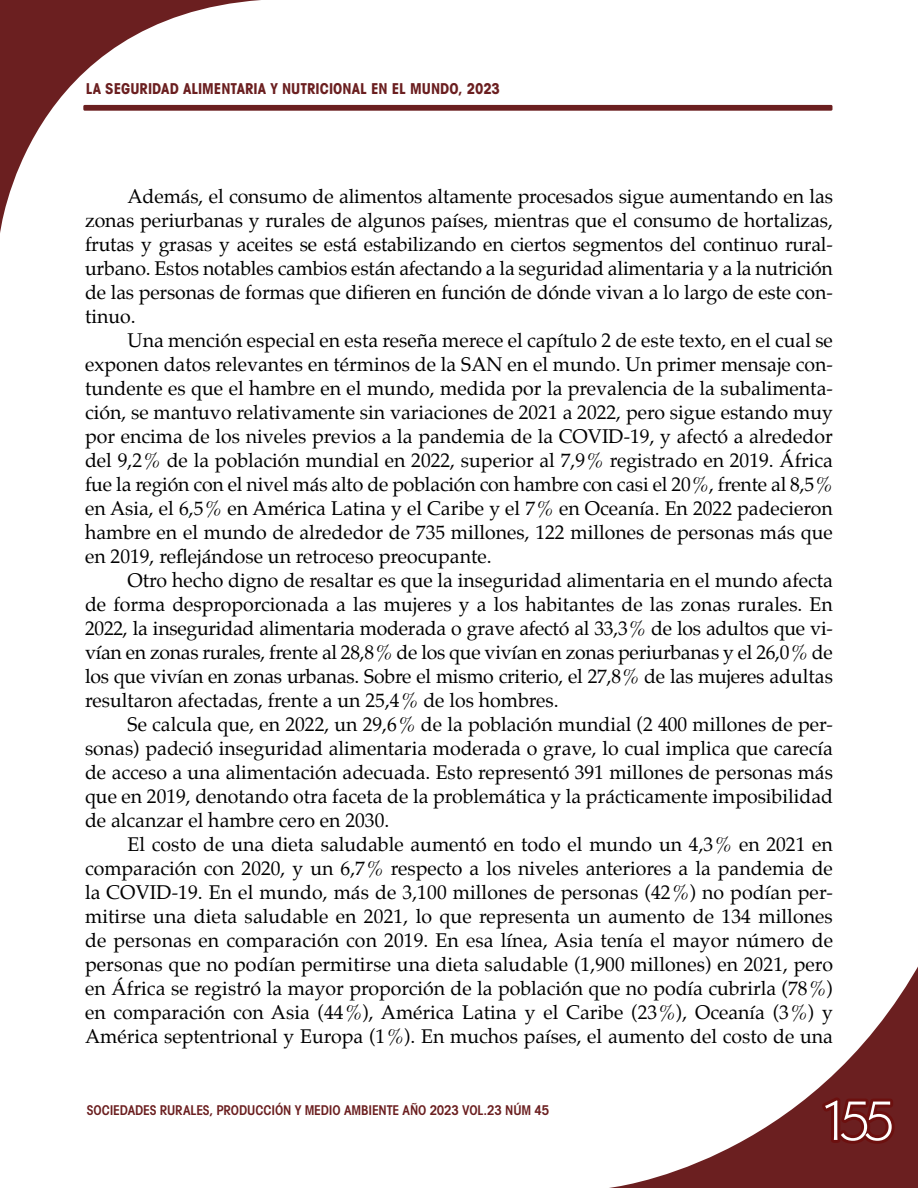
<style>
.page{position:relative;width:918px;height:1188px;background:#fff}
.page>*{position:absolute;margin:0;border:0;box-sizing:border-box;transform-origin:0 0}
.t1{font:60px "Martin Got URWT Ligh";color:#fff}
.t2{font:19.5px/24px "Palatino";color:#000;text-align:justify}
.t3{font:700 condensed 15px "Avant Garde";color:#6b1f20}
.t4{font:13.5px "Avant Garde Cond Demi SC850";letter-spacing:-.01em;color:#6b1f20}
</style>
<div class="page">
<div style="left:83px;top:105px;width:749px;height:6px;background:#6b1f20;border-radius:2px"></div>
<svg style="left:0;top:0;width:262px;height:233px"></svg>
<svg style="left:609px;top:966px;width:309px;height:222px"></svg>
<svg style="left:817px;top:1093px;width:82px;height:54px;background:#6b1717"></svg>
<p class="t3" style="left:86px;top:79px;width:63px">LA SEGURIDAD</p>
<p class="t3" style="left:183px;top:79px;width:40px">ALIMENTARIA</p>
<p class="t3" style="left:270px;top:79px;width:39px">Y NUTRICIONAL</p>
<p class="t3" style="left:371px;top:79px;width:130px">EN EL MUNDO, 2023</p>
<p class="t2" style="left:85px;top:184px;width:750px;text-indent:43px">Además, el consumo de alimentos altamente procesados sigue aumentando en las zonas periurbanas y rurales de algunos países, mientras que el consumo de hortalizas, frutas y grasas y aceites se está estabilizando en ciertos segmentos del continuo rural&shy;urbano. Estos notables cambios están afectando a la seguridad alimentaria y a la nutrición de las personas de formas que difieren en función de dónde vivan a lo largo de este con&shy;tinuo.</p>
<p class="t2" style="left:85px;top:328px;width:749px;text-indent:43px">Una mención especial en esta reseña merece el capítulo 2 de este texto, en el cual se exponen datos relevantes en términos de la SAN en el mundo. Un primer mensaje con&shy;tundente es que el hambre en el mundo, medida por la prevalencia de la subalimenta&shy;ción, se mantuvo relativamente sin variaciones de 2021 a 2022, pero sigue estando muy por encima de los niveles previos a la pandemia de la COVID-19, y afectó a alrededor del 9,2% de la población mundial en 2022, superior al 7,9% registrado en 2019. África fue la región con el nivel más alto de población con hambre con casi el 20%, frente al 8,5% en Asia, el 6,5% en América Latina y el Caribe y el 7% en Oceanía. En 2022 padecieron hambre en el mundo de alrededor de 735 millones, 122 millones de personas más que en 2019, reflejándose un retroceso preocupante.</p>
<p class="t2" style="left:85px;top:568px;width:749px;text-indent:43px">Otro hecho digno de resaltar es que la inseguridad alimentaria en el mundo afecta de forma desproporcionada a las mujeres y a los habitantes de las zonas rurales. En 2022, la inseguridad alimentaria moderada o grave afectó al 33,3% de los adultos que vi&shy;vían en zonas rurales, frente al 28,8% de los que vivían en zonas periurbanas y el 26,0% de los que vivían en zonas urbanas. Sobre el mismo criterio, el 27,8% de las mujeres adultas resultaron afectadas, frente a un 25,4% de los hombres.</p>
<p class="t2" style="left:85px;top:712px;width:749px;text-indent:43px">Se calcula que, en 2022, un 29,6% de la población mundial (2 400 millones de per&shy;sonas) padeció inseguridad alimentaria moderada o grave, lo cual implica que carecía de acceso a una alimentación adecuada. Esto representó 391 millones de personas más que en 2019, denotando otra faceta de la problemática y la prácticamente imposibilidad de alcanzar el hambre cero en 2030.</p>
<p class="t2" style="left:85px;top:832px;width:750px;text-indent:43px">El costo de una dieta saludable aumentó en todo el mundo un 4,3% en 2021 en comparación con 2020, y un 6,7% respecto a los niveles anteriores a la pandemia de la COVID-19. En el mundo, más de 3,100 millones de personas (42%) no podían per&shy;mitirse una dieta saludable en 2021, lo que representa un aumento de 134 millones de personas en comparación con 2019. En esa línea, Asia tenía el mayor número de personas que no podían permitirse una dieta saludable (1,900 millones) en 2021, pero en África se registró la mayor proporción de la población que no podía cubrirla (78%) en comparación con Asia (44%), América Latina y el Caribe (23%), Oceanía (3%) y América septentrional y Europa (1%). En muchos países, el aumento del costo de una</p>
<p class="t4" style="left:87px;top:1101px;width:464px">SOCIEDADES RURALES, PRODUCCIÓN Y MEDIO AMBIENTE AÑO 2023 VOL.23 NÚM 45</p>
<h1 class="t1" style="left:820px;top:1085px;width:76px">155</h1>
</div>
